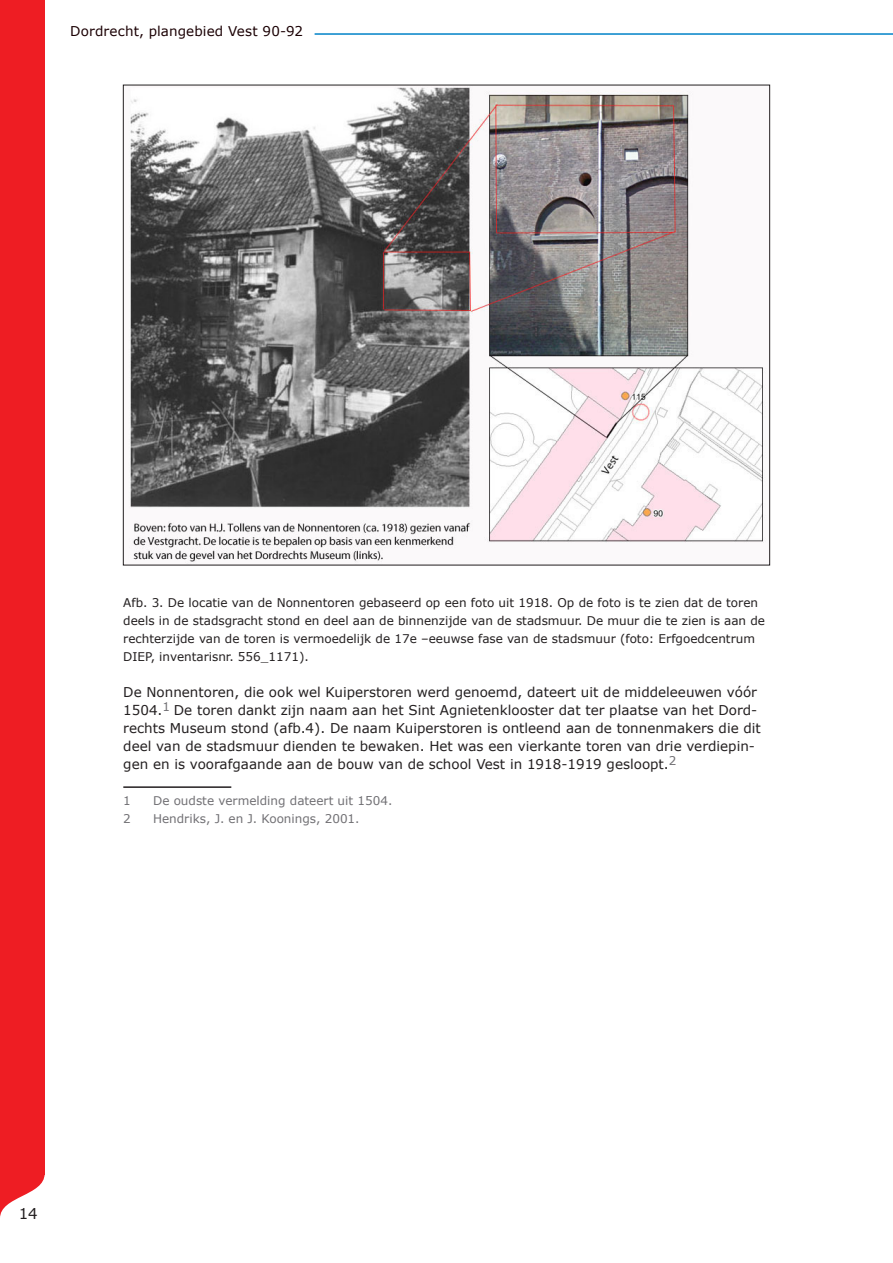
<style>
.page{position:relative;width:893px;height:1263px;background:#fff}
.page>*{position:absolute;margin:0;border:0;box-sizing:border-box;transform-origin:0 0}
.t1{font:15px "Verdana";color:#231f20}
.t2{font:13.5px/18px "Verdana";color:#231f20}
.t3{font:13.5px "Verdana";letter-spacing:.005em;color:#1b0004}
.t4{font:12px/18px "Verdana";color:#231f20}
.t5{font:12px "Verdana";color:#717074}
</style>
<div class="page">
<div style="left:0;top:0;width:45px;height:1174px;background:#ee1d23"></div>
<hr style="left:315px;top:34px;width:578px;height:1px;background:#0082c8">
<hr style="left:123px;top:786px;width:108px;height:2px;background:#231f20">
<img style="left:129px;top:87px;width:637px;height:476px">
<svg style="left:0;top:1174px;width:45px;height:43px"></svg>
<p class="t3" style="left:70px;top:23px;width:234px">Dordrecht, plangebied Vest 90-92</p>
<p class="t4" style="left:123px;top:593px;width:643px">Afb. 3. De locatie van de Nonnentoren gebaseerd op een foto uit 1918. Op de foto is te zien dat de toren deels in de stadsgracht stond en deel aan de binnenzijde van de stadsmuur. De muur die te zien is aan de rechterzijde van de toren is vermoedelijk de 17e –eeuwse fase van de stadsmuur (foto: Erfgoedcentrum DIEP, inventarisnr. 556_1171).</p>
<p class="t2" style="left:123px;top:683px;width:639px">De Nonnentoren, die ook wel Kuiperstoren werd genoemd, dateert uit de middeleeuwen vóór 1504.<sup>1</sup> De toren dankt zijn naam aan het Sint Agnietenklooster dat ter plaatse van het Dord&shy;rechts Museum stond (afb.4). De naam Kuiperstoren is ontleend aan de tonnenmakers die dit deel van de stadsmuur dienden te bewaken. Het was een vierkante toren van drie verdiepin&shy;gen en is voorafgaande aan de bouw van de school Vest in 1918-1919 gesloopt.<sup>2</sup></p>
<p class="t5" style="left:123px;top:793px;width:9px">1</p>
<p class="t5" style="left:153px;top:793px;width:241px">De oudste vermelding dateert uit 1504.</p>
<p class="t5" style="left:123px;top:811px;width:9px">2</p>
<p class="t5" style="left:153px;top:811px;width:208px">Hendriks, J. en J. Koonings, 2001.</p>
<p class="t1" style="left:19px;top:1204px;width:21px">14</p>
</div>
